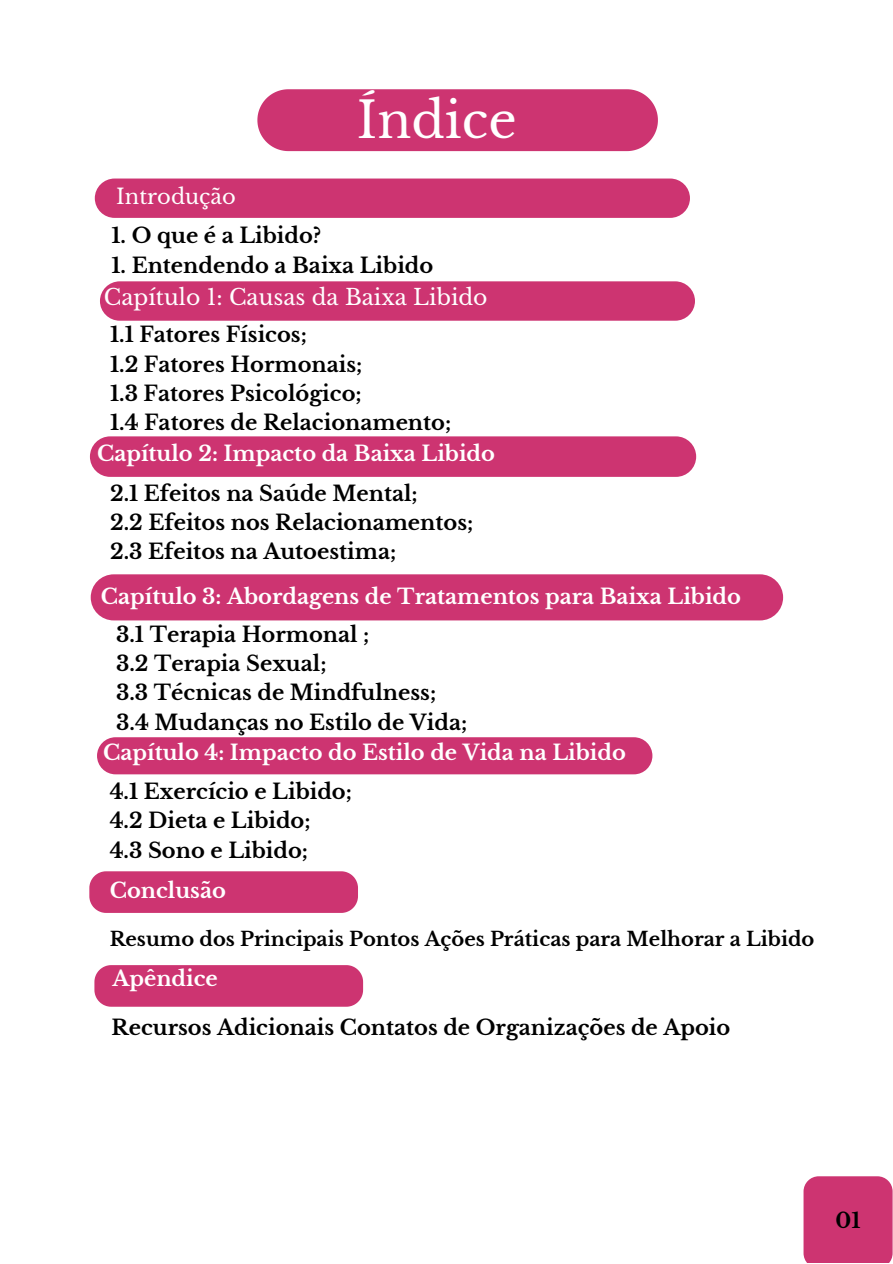
<style>
.page{position:relative;width:893px;height:1264px;background:#fff}
.page>*{position:absolute;margin:0;border:0;box-sizing:border-box;transform-origin:0 0}
.t1{font:49.5px "Libre Baskerville";color:#fff}
.t2{font:21.9px "Libre Baskerville";color:#fff}
.t3{font:700 21px "Libre Baskerville";color:#000}
.t4{font:700 21px "Libre Baskerville";color:#fff}
.t5{font:21px "Libre Baskerville";color:#fff}
.t6{font:700 19.5px "Libre Baskerville";color:#000}
</style>
<div class="page">
<div style="left:257px;top:89px;width:401px;height:62px;background:#cd3471"></div>
<div style="left:89px;top:871px;width:269px;height:41px;background:#cd3471"></div>
<div style="left:95px;top:178px;width:595px;height:40px;background:#cd3471;border-radius:20px"></div>
<div style="left:100px;top:281px;width:595px;height:40px;background:#cd3471;border-radius:20px"></div>
<div style="left:90px;top:436px;width:606px;height:41px;background:#cd3471;border-radius:20px"></div>
<div style="left:91px;top:574px;width:692px;height:46px;background:#cd3471;border-radius:23px"></div>
<div style="left:97px;top:737px;width:555px;height:37px;background:#cd3471;border-radius:19px"></div>
<div style="left:94px;top:965px;width:269px;height:41px;background:#cd3471"></div>
<div style="left:803px;top:1176px;width:89px;height:86px;background:#cd3471"></div>
<p class="t1" style="left:357px;top:90px;width:161px">Índice</p>
<p class="t5" style="left:116px;top:184px;width:121px">Introdução</p>
<p class="t3" style="left:111px;top:223px;width:211px">1. O que é a Libido?</p>
<p class="t3" style="left:111px;top:252px;width:323px">1. Entendendo a Baixa Libido</p>
<p class="t2" style="left:104px;top:283px;width:385px">Capítulo 1: Causas da Baixa Libido</p>
<p class="t3" style="left:110px;top:322px;width:198px">1.1 Fatores Físicos;</p>
<p class="t3" style="left:110px;top:351px;width:254px">1.2 Fatores Hormonais;</p>
<p class="t3" style="left:110px;top:380px;width:253px">1.3 Fatores Psicológico;</p>
<p class="t3" style="left:110px;top:409px;width:343px">1.4 Fatores de Relacionamento;</p>
<p class="t4" style="left:97px;top:440px;width:399px">Capítulo 2: Impacto da Baixa Libido</p>
<p class="t3" style="left:110px;top:480px;width:309px">2.1 Efeitos na Saúde Mental;</p>
<p class="t3" style="left:110px;top:509px;width:365px">2.2 Efeitos nos Relacionamentos;</p>
<p class="t3" style="left:110px;top:538px;width:287px">2.3 Efeitos na Autoestima;</p>
<p class="t4" style="left:101px;top:583px;width:641px">Capítulo 3: Abordagens de Tratamentos para Baixa Libido</p>
<p class="t3" style="left:116px;top:621px;width:255px">3.1 Terapia Hormonal ;</p>
<p class="t3" style="left:116px;top:651px;width:212px">3.2 Terapia Sexual;</p>
<p class="t3" style="left:116px;top:680px;width:321px">3.3 Técnicas de Mindfulness;</p>
<p class="t3" style="left:116px;top:709px;width:352px">3.4 Mudanças no Estilo de Vida;</p>
<p class="t4" style="left:103px;top:740px;width:524px">Capítulo 4: Impacto do Estilo de Vida na Libido</p>
<p class="t3" style="left:110px;top:778px;width:244px">4.1 Exercício e Libido;</p>
<p class="t3" style="left:110px;top:808px;width:202px">4.2 Dieta e Libido;</p>
<p class="t3" style="left:110px;top:837px;width:200px">4.3 Sono e Libido;</p>
<p class="t4" style="left:110px;top:877px;width:118px">Conclusão</p>
<p class="t6" style="left:110px;top:926px;width:706px">Resumo dos Principais Pontos Ações Práticas para Melhorar a Libido</p>
<p class="t4" style="left:112px;top:965px;width:107px">Apêndice</p>
<p class="t3" style="left:112px;top:1014px;width:620px">Recursos Adicionais Contatos de Organizações de Apoio</p>
<p class="t3" style="left:835px;top:1207px;width:26px">01</p>
</div>
